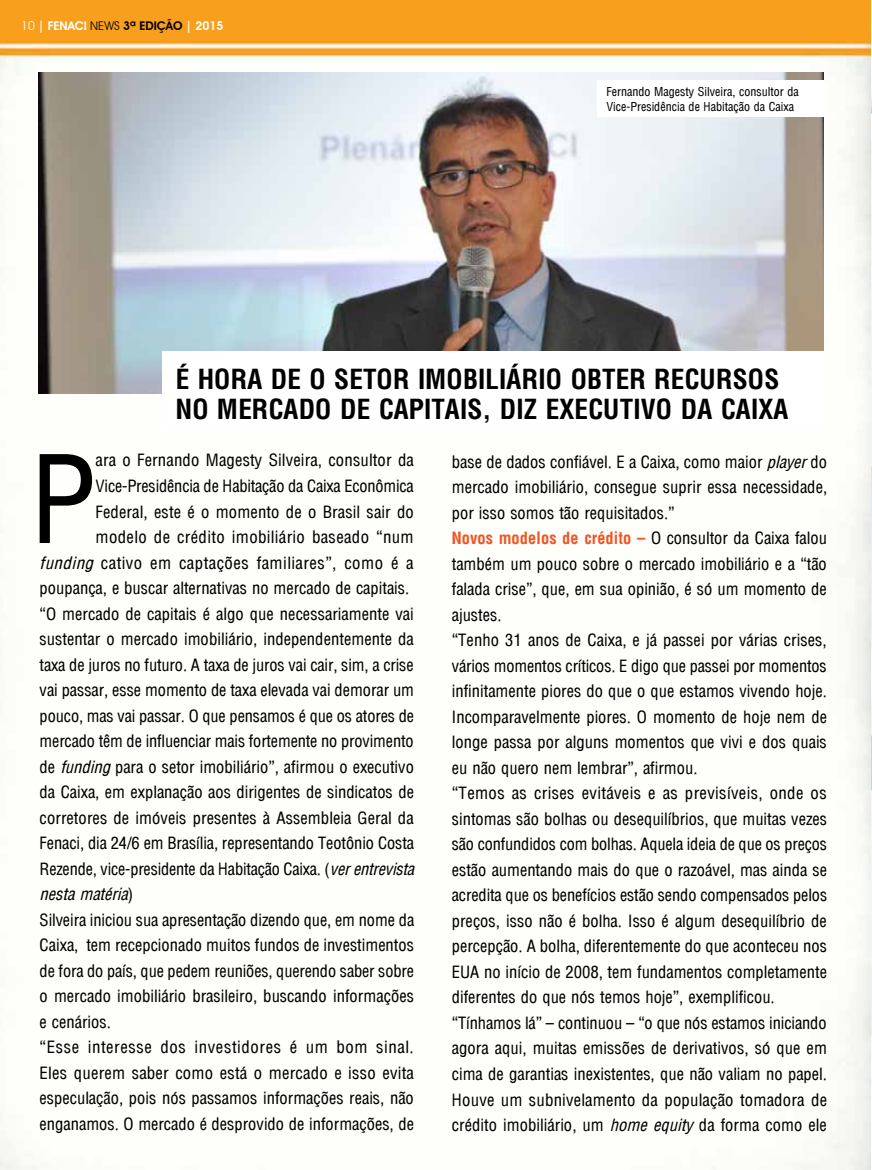
<style>
.page{position:relative;width:872px;height:1170px;background:#fff}
.page>*{position:absolute;margin:0;border:0;box-sizing:border-box;transform-origin:0 0}
.t1{font:118.8px "Arena Condensed";color:#000}
.t2{font:700 condensed 27px/30px "Arena";color:#000}
.t3{font:16.5px/25.5px "Arena Condensed";color:#000}
.t4{font:700 condensed 16.5px "Arena";color:#f05626}
.t5{font:italic condensed 16.5px "Arena";color:#000}
.t6{font:12px/14.4px "Arena Condensed";color:#000}
.t7{font:600 12px "Avant Garde IT Cby BT";color:#fff}
.s1{font-weight:400}
.s2{font-weight:400;color:#000}
.s3{color:#000}
.s4{font-family:"Arena";font-style:italic;font-stretch:condensed}
.s5{font-family:"Arena Condensed";font-style:normal;font-stretch:normal}
.s6{font-family:"Arena Condensed";font-weight:400;font-stretch:normal;color:#000}
</style>
<div class="page">
<img style="left:0;top:0;width:871px;height:1169px">
<hr style="left:871px;top:0;width:1px;height:1169px;background:#bcbec0">
<img style="left:38px;top:72px;width:785px;height:321px">
<div style="left:162px;top:351px;width:662px;height:77px;background:#fff"></div>
<div style="left:597px;top:81px;width:227px;height:36px;background:#fff"></div>
<p class="t7" style="left:21px;top:19px;width:204px"><span class="s1">10</span> | FENACI <span class="s2">NEWS</span> <span class="s3">3ª EDIÇÃO</span> | 2015</p>
<p class="t6" style="left:606px;top:85px;width:194px">Fernando Magesty Silveira, consultor da<br>Vice-Presidência de Habitação da Caixa</p>
<h2 class="t2" style="left:176px;top:364px;width:614px">É HORA DE O SETOR IMOBILIÁRIO OBTER RECURSOS<br>NO MERCADO DE CAPITAIS, DIZ EXECUTIVO DA CAIXA</h2>
<p class="t3" style="left:40px;top:448px;width:376px;text-align:right">ara o Fernando Magesty Silveira, consultor da Vice-Presidência de Habitação da Caixa Econômica<br>Federal, este é o momento de o Brasil sair do<br>modelo de crédito imobiliário baseado “num <span class="s4">funding</span> cativo em captações familiares”, como é a poupança, e buscar alternativas no mercado de capitais. “O mercado de capitais é algo que necessariamente vai sustentar o mercado imobiliário, independentemente da taxa de juros no futuro. A taxa de juros vai cair, sim, a crise vai passar, esse momento de taxa elevada vai demorar um pouco, mas vai passar. O que pensamos é que os atores de mercado têm de influenciar mais fortemente no provimento de <span class="s4">funding</span> para o setor imobiliário”, afirmou o executivo da Caixa, em explanação aos dirigentes de sindicatos de corretores de imóveis presentes à Assembleia Geral da Fenaci, dia 24/6 em Brasília, representando Teotônio Costa Rezende, vice-presidente da Habitação Caixa. (<span class="s4">ver entrevista</span></p>
<p class="t5" style="left:40px;top:884px;width:95px">nesta matéria<span class="s5">)</span></p>
<p class="t3" style="left:40px;top:907px;width:376px">Silveira iniciou sua apresentação dizendo que, em nome da Caixa, tem recepcionado muitos fundos de investimentos de fora do país, que pedem reuniões, querendo saber sobre o mercado imobiliário brasileiro, buscando informações e cenários.<br>“Esse interesse dos investidores é um bom sinal.<br>Eles querem saber como está o mercado e isso evita especulação, pois nós passamos informações reais, não enganamos. O mercado é desprovido de informações, de</p>
<h1 class="t1" style="left:29px;top:431px;width:68px">P</h1>
<p class="t3" style="left:452px;top:449px;width:377px;text-align:justify">base de dados confiável. E a Caixa, como maior <span class="s4">player</span> do mercado imobiliário, consegue suprir essa necessidade, por isso somos tão requisitados.”</p>
<p class="t4" style="left:452px;top:528px;width:377px">Novos modelos de crédito – <span class="s6">O consultor da Caixa falou</span></p>
<p class="t3" style="left:452px;top:551px;width:377px">também um pouco sobre o mercado imobiliário e a “tão falada crise”, que, em sua opinião, é só um momento de ajustes.<br>“Tenho 31 anos de Caixa, e já passei por várias crises, vários momentos críticos. E digo que passei por momentos infinitamente piores do que o que estamos vivendo hoje.<br>Incomparavelmente piores. O momento de hoje nem de longe passa por alguns momentos que vivi e dos quais eu não quero nem lembrar”, afirmou.<br>“Temos as crises evitáveis e as previsíveis, onde os sintomas são bolhas ou desequilíbrios, que muitas vezes são confundidos com bolhas. Aquela ideia de que os preços estão aumentando mais do que o razoável, mas ainda se acredita que os benefícios estão sendo compensados pelos preços, isso não é bolha. Isso é algum desequilíbrio de percepção. A bolha, diferentemente do que aconteceu nos EUA no início de 2008, tem fundamentos completamente diferentes do que nós temos hoje”, exemplificou. “Tínhamos lá” – continuou – “o que nós estamos iniciando agora aqui, muitas emissões de derivativos, só que em cima de garantias inexistentes, que não valiam no papel.<br>Houve um subnivelamento da população tomadora de crédito imobiliário, um <span class="s4">home equity</span> da forma como ele</p>
</div>
